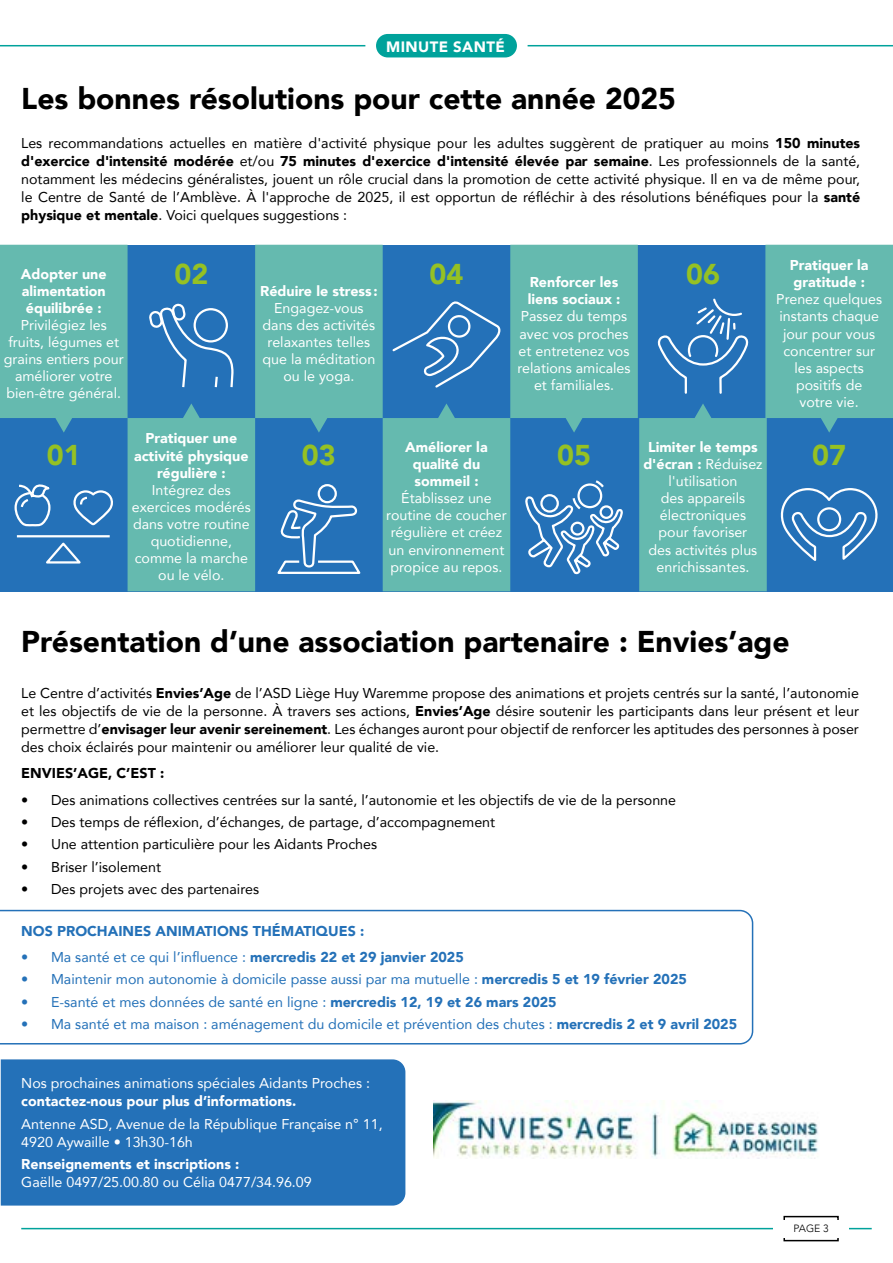
<style>
.page{position:relative;width:893px;height:1263px;background:#fff}
.page>*{position:absolute;margin:0;border:0;box-sizing:border-box;transform-origin:0 0}
.t1{font:900 30px "Avenir";color:#000}
.t2{font:900 28.65px "Avenir";color:#95c123}
.t3{font:900 15px "Avenir";letter-spacing:.025em;color:#fff}
.t4{font:14.25px/18px "Avenir";color:#000;text-align:justify}
.t5{font:14.25px/17.1px "Avenir";color:#fff;text-align:center}
.t6{font:14.25px "Avenir";color:#2471b8}
.t7{font:900 14.25px/17.1px "Avenir";color:#fff;text-align:center}
.t8{font:900 14.25px "Avenir";color:#2471b8}
.t9{font:900 14.25px "Avenir";color:#000}
.t10{font:300 10.5px "Avenir";color:#000}
.s1{font-weight:900}
</style>
<div class="page">
<div style="left:1px;top:1059px;width:404px;height:146px;background:#2471b8"></div>
<div style="left:376px;top:34px;width:141px;height:23px;background:#00a29b;border-radius:12px"></div>
<svg style="left:0;top:909px;width:754px;height:136px"></svg>
<hr style="left:0;top:45px;width:365px;height:1px;background:#00a29b">
<hr style="left:528px;top:45px;width:365px;height:1px;background:#00a29b">
<img style="left:434px;top:1100px;width:385px;height:58px">
<svg style="left:0;top:245px;width:893px;height:346px;background:#4a99b5"></svg>
<svg style="left:775px;top:46px;width:112px;height:519px"></svg>
<hr style="left:21px;top:1228px;width:752px;height:1px;background:#00a29b">
<div style="left:783px;top:1216px;width:56px;height:25px;border:2px solid #000"></div>
<svg style="left:849px;top:1228px;width:23px;height:1px"></svg>
<div style="left:773px;top:1220px;width:76px;height:17px;background:#fff"></div>
<p class="t3" style="left:386px;top:38px;width:120px">MINUTE SANTÉ</p>
<h1 class="t1" style="left:21px;top:73px;width:656px">Les bonnes résolutions pour cette année 2025</h1>
<p class="t4" style="left:21px;top:134px;width:840px">Les recommandations actuelles en matière d'activité physique pour les adultes suggèrent de pratiquer au moins <span class="s1">150 minutes d'exercice d'intensité modérée</span> et/ou <span class="s1">75 minutes d'exercice d'intensité élevée par semaine</span>. Les professionnels de la santé, notamment les médecins généralistes, jouent un rôle crucial dans la promotion de cette activité physique. Il en va de même pour, le Centre de Santé de l’Amblève. À l'approche de 2025, il est opportun de réfléchir à des résolutions bénéfiques pour la <span class="s1">santé physique et mentale</span>. Voici quelques suggestions :</p>
<p class="t7" style="left:21px;top:265px;width:87px;text-align:justify">Adopter une alimentation équilibrée :</p>
<p class="t5" style="left:4px;top:316px;width:121px">Privilégiez les fruits, légumes et grains entiers pour améliorer votre bien-être général.</p>
<h2 class="t2" style="left:174px;top:249px;width:35px">02</h2>
<h2 class="t2" style="left:430px;top:249px;width:35px">04</h2>
<h2 class="t2" style="left:686px;top:249px;width:35px">06</h2>
<p class="t7" style="left:528px;top:273px;width:94px;text-align:left">Renforcer les liens sociaux :</p>
<p class="t5" style="left:518px;top:307px;width:115px">Passez du temps avec vos proches et entretenez vos relations amicales et familiales.</p>
<p class="t7" style="left:260px;top:282px;width:119px">Réduire le stress :</p>
<p class="t5" style="left:263px;top:299px;width:114px">Engagez-vous dans des activités relaxantes telles que la méditation ou le yoga.</p>
<p class="t7" style="left:790px;top:256px;width:80px;text-align:left">Pratiquer la gratitude :</p>
<p class="t5" style="left:776px;top:290px;width:107px">Prenez quelques instants chaque jour pour vous concentrer sur les aspects positifs de<br>votre vie.</p>
<p class="t7" style="left:134px;top:429px;width:116px">Pratiquer une activité physique régulière :</p>
<p class="t5" style="left:132px;top:481px;width:120px">Intégrez des exercices modérés dans votre routine quotidienne, comme la marche ou le vélo.</p>
<p class="t7" style="left:405px;top:438px;width:84px">Améliorer la qualité du sommeil :</p>
<p class="t5" style="left:386px;top:489px;width:122px">Établissez une routine de coucher régulière et créez un environnement propice au repos.</p>
<p class="t5" style="left:643px;top:438px;width:121px"><span class="s1">Limiter le temps d'écran :</span> Réduisez l'utilisation<br>des appareils électroniques pour favoriser<br>des activités plus enrichissantes.</p>
<h2 class="t2" style="left:47px;top:430px;width:35px">01</h2>
<h2 class="t2" style="left:302px;top:430px;width:35px">03</h2>
<h2 class="t2" style="left:557px;top:430px;width:35px">05</h2>
<h2 class="t2" style="left:812px;top:430px;width:35px">07</h2>
<h1 class="t1" style="left:21px;top:615px;width:770px">Présentation d’une association partenaire : Envies’age</h1>
<p class="t4" style="left:21px;top:683px;width:839px">Le Centre d’activités <span class="s1">Envies’Age</span> de l’ASD Liège Huy Waremme propose des animations et projets centrés sur la santé, l’autonomie et les objectifs de vie de la personne. À travers ses actions, <span class="s1">Envies’Age</span> désire soutenir les participants dans leur présent et leur permettre d’<span class="s1">envisager leur avenir sereinement</span>. Les échanges auront pour objectif de renforcer les aptitudes des personnes à poser des choix éclairés pour maintenir ou améliorer leur qualité de vie.</p>
<p class="t9" style="left:21px;top:761px;width:145px">ENVIES’AGE, C’EST :</p>
<p class="t4" style="left:21px;top:790px;width:656px">• Des animations collectives centrées sur la santé, l’autonomie et les objectifs de vie de la personne</p>
<p class="t4" style="left:21px;top:813px;width:475px">• Des temps de réflexion, d’échanges, de partage, d’accompagnement</p>
<p class="t4" style="left:21px;top:835px;width:357px">• Une attention particulière pour les Aidants Proches</p>
<p class="t4" style="left:21px;top:857px;width:141px">• Briser l’isolement</p>
<p class="t4" style="left:21px;top:881px;width:239px">• Des projets avec des partenaires</p>
<p class="t8" style="left:21px;top:918px;width:344px">NOS PROCHAINES ANIMATIONS THÉMATIQUES :</p>
<p class="t6" style="left:21px;top:946px;width:444px">• Ma santé et ce qui l’influence : <span class="s1">mercredis 22 et 29 janvier 2025</span></p>
<p class="t6" style="left:21px;top:968px;width:667px">• Maintenir mon autonomie à domicile passe aussi par ma mutuelle : <span class="s1">mercredis 5 et 19 février 2025</span></p>
<p class="t6" style="left:21px;top:990px;width:537px">• E-santé et mes données de santé en ligne : <span class="s1">mercredis 12, 19 et 26 mars 2025</span></p>
<p class="t6" style="left:21px;top:1012px;width:717px">• Ma santé et ma maison : aménagement du domicile et prévention des chutes : <span class="s1">mercredis 2 et 9 avril 2025</span></p>
<p class="t5" style="left:21px;top:1074px;width:350px">Nos prochaines animations spéciales Aidants Proches :</p>
<p class="t7" style="left:21px;top:1092px;width:277px">contactez-nous pour plus d’informations.</p>
<p class="t5" style="left:21px;top:1114px;width:363px;line-height:18px;text-align:left">Antenne ASD, Avenue de la République Française n° 11,<br>4920 Aywaille • 13h30-16h</p>
<p class="t7" style="left:21px;top:1155px;width:220px">Renseignements et inscriptions :</p>
<p class="t5" style="left:21px;top:1173px;width:292px">Gaëlle 0497/25.00.80 ou Célia 0477/34.96.09</p>
<p class="t10" style="left:794px;top:1222px;width:37px">PAGE 3</p>
</div>
